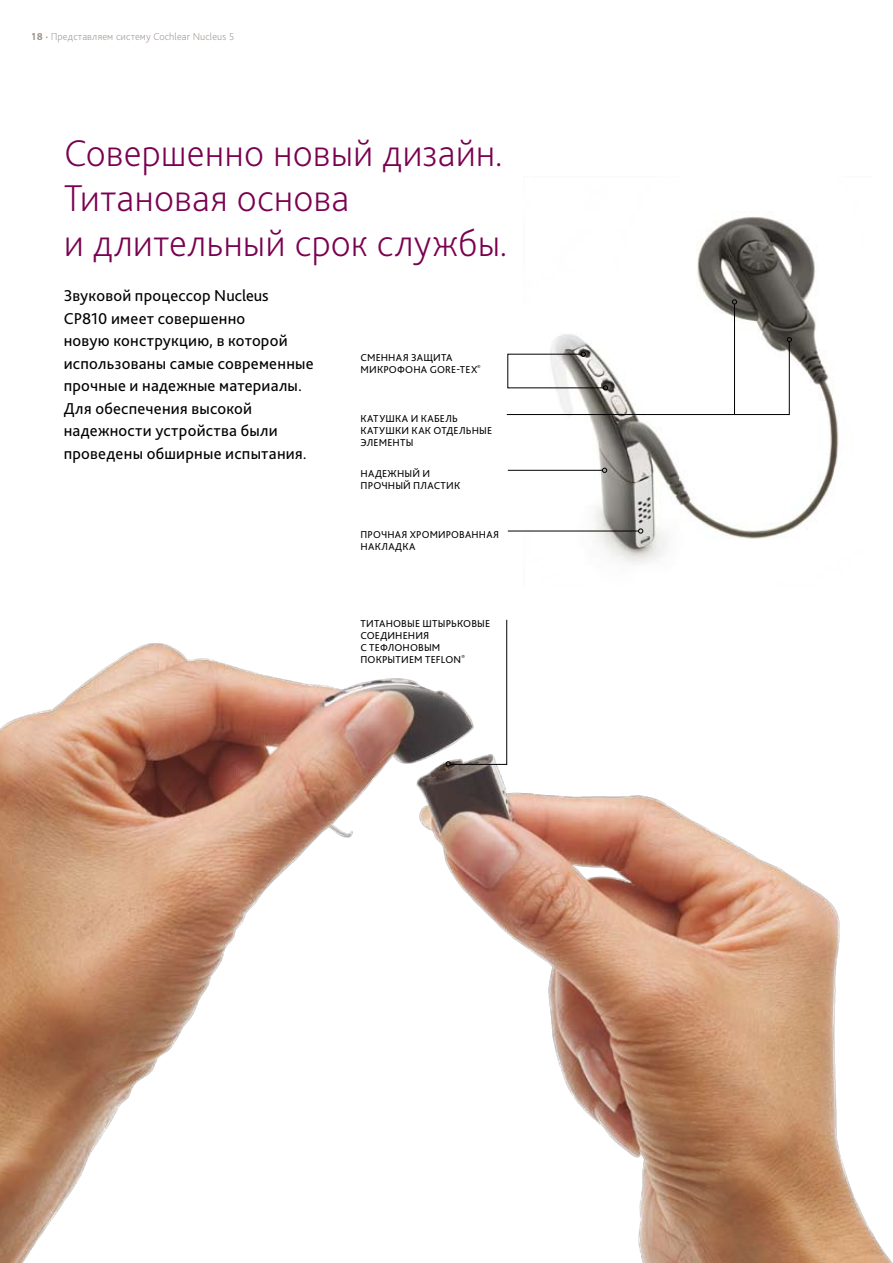
<style>
.page{position:relative;width:893px;height:1263px;background:#fff}
.page>*{position:absolute;margin:0;border:0;box-sizing:border-box;transform-origin:0 0}
.t1{font:200 39px/45px "Bliss Pro";color:#7a0050}
.t2{font:16.5px/22.5px "Bliss Pro";letter-spacing:.015em;color:#000}
.t3{font:10.5px/12px "Bliss Pro";letter-spacing:.025em;color:#000}
.t4{font:200 10.5px "Bliss Pro";letter-spacing:.01em;color:#9f958f}
.s1{font-weight:800}
</style>
<div class="page">
<img style="left:0;top:619px;width:893px;height:644px">
<svg style="left:446px;top:619px;width:61px;height:147px"></svg>
<img style="left:524px;top:216px;width:315px;height:348px">
<hr style="left:734px;top:304px;width:1px;height:110px;background:#000">
<svg style="left:732px;top:299px;width:5px;height:5px"></svg>
<svg style="left:506px;top:337px;width:286px;height:78px"></svg>
<hr style="left:508px;top:531px;width:130px;height:1px;background:#000">
<svg style="left:638px;top:529px;width:5px;height:4px"></svg>
<hr style="left:508px;top:470px;width:95px;height:1px;background:#000">
<svg style="left:602px;top:468px;width:5px;height:5px"></svg>
<p class="t4" style="left:32px;top:30px;width:204px"><span class="s1">18 ·</span> Представляем систему Cochlear Nucleus 5</p>
<h1 class="t1" style="left:64px;top:130px;width:445px">Совершенно новый дизайн.<br>Титановая основа<br>и длительный срок службы.</h1>
<p class="t2" style="left:64px;top:284px;width:251px">Звуковой процессор Nucleus<br>CP810 имеет совершенно<br>новую конструкцию, в которой использованы самые современные прочные и надежные материалы.<br>Для обеспечения высокой надежности устройства были проведены обширные испытания.</p>
<p class="t3" style="left:361px;top:351px;width:8px">сменна</p>
<p class="t3" style="left:403px;top:351px;width:38px">я защита</p>
<p class="t3" style="left:361px;top:363px;width:9px">микрофона</p>
<p class="t3" style="left:430px;top:363px;width:53px">GORE‑TEX<sup>®</sup></p>
<p class="t3" style="left:361px;top:413px;width:67px">Катушка икабел</p>
<p class="t3" style="left:452px;top:413px;width:7px">ь</p>
<p class="t3" style="left:361px;top:425px;width:7px">кату</p>
<p class="t3" style="left:386px;top:425px;width:34px">шки как</p>
<p class="t3" style="left:433px;top:425px;width:8px">отдел</p>
<p class="t3" style="left:466px;top:425px;width:14px">ьные</p>
<p class="t3" style="left:361px;top:437px;width:14px">элементы</p>
<p class="t3" style="left:361px;top:467px;width:16px">Надежный</p>
<p class="t3" style="left:422px;top:467px;width:7px">и</p>
<p class="t3" style="left:361px;top:479px;width:8px">прочный</p>
<p class="t3" style="left:413px;top:479px;width:8px">пластик</p>
<p class="t3" style="left:361px;top:528px;width:15px">Прочна</p>
<p class="t3" style="left:402px;top:528px;width:17px">я хромированна</p>
<p class="t3" style="left:493px;top:528px;width:7px">я</p>
<p class="t3" style="left:361px;top:540px;width:8px">накладка</p>
<p class="t3" style="left:360px;top:617px;width:14px">Титановые</p>
<p class="t3" style="left:422px;top:617px;width:42px">штырьковые</p>
<p class="t3" style="left:360px;top:629px;width:8px">соединени</p>
<p class="t3" style="left:423px;top:629px;width:8px">я</p>
<p class="t3" style="left:360px;top:641px;width:8px">стефлоновым покрытием</p>
<p class="t3" style="left:425px;top:653px;width:42px">Teflon <sup>®</sup></p>
</div>
